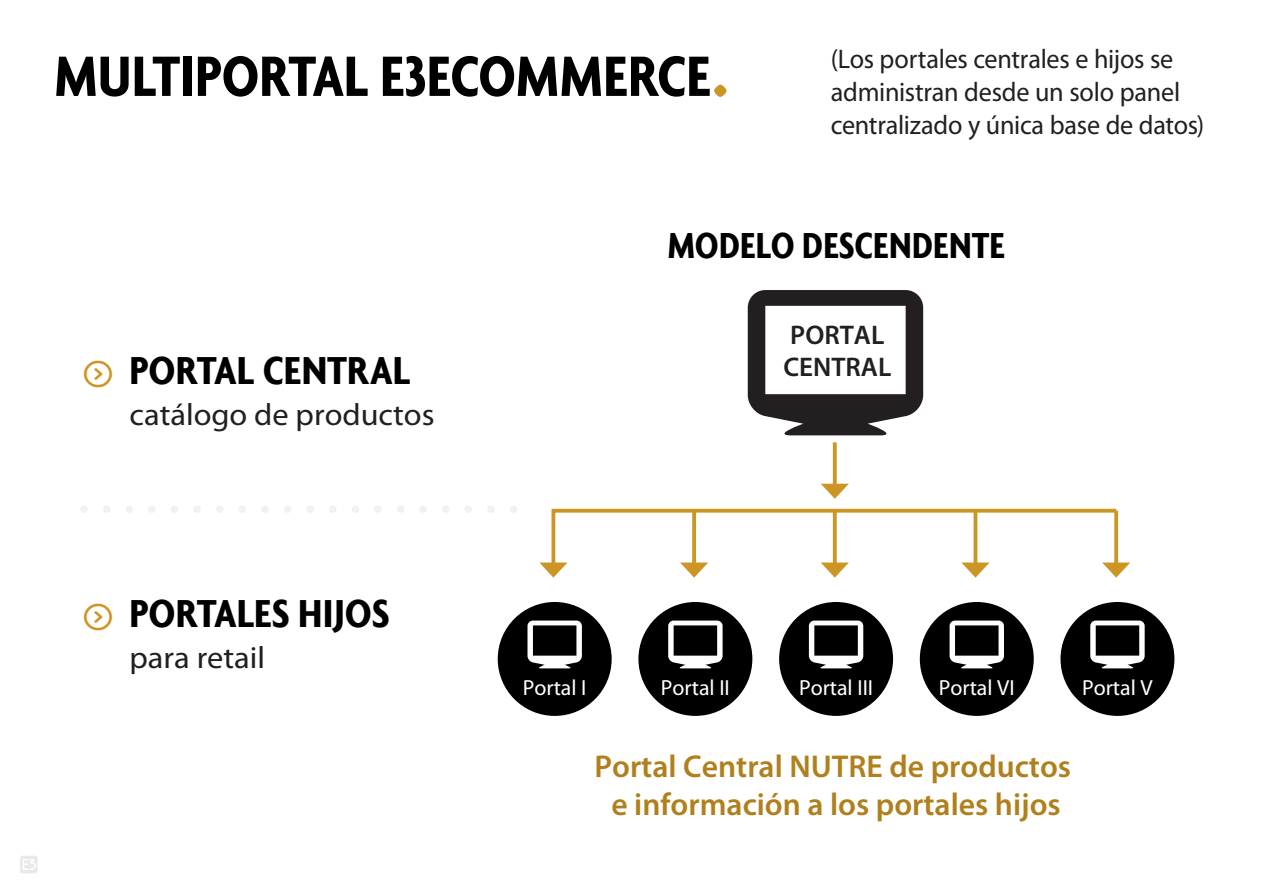
<style>
.page{position:relative;width:1263px;height:893px;background:#fff}
.page>*{position:absolute;margin:0;border:0;box-sizing:border-box;transform-origin:0 0}
.t1{font:700 condensed 61.5px "Agenda";color:#000}
.t2{font:700 condensed 42px "Agenda";color:#000;scale:1.05 1}
.t3{font:700 condensed 39px "Agenda";letter-spacing:.005em;color:#000}
.t4{font:600 31.65px/38px "Myriad Pro";color:#af801c;text-align:center}
.t5{font:30.9px "Myriad Pro";color:#231f20;scale:1.05 1}
.t6{font:27px/33px "Myriad Pro";letter-spacing:-.01em;color:#231f20}
.t7{font:600 27px/32.4px "Myriad Pro";color:#231f20}
.t8{font:21.9px "Myriad Pro";color:#fff}
.s1{font-stretch:normal;font-size:75px;color:#cd9523}
</style>
<div class="page">
<svg style="left:20px;top:856px;width:18px;height:17px"></svg>
<svg style="left:833px;top:442px;width:4px;height:42px"></svg>
<svg style="left:821px;top:484px;width:28px;height:15px"></svg>
<svg style="left:539px;top:508px;width:591px;height:70px"></svg>
<div style="left:498px;top:602px;width:114px;height:114px;background:#000;border-radius:50%"></div>
<svg style="left:527px;top:621px;width:55px;height:47px"></svg>
<div style="left:638px;top:602px;width:114px;height:114px;background:#000;border-radius:50%"></div>
<svg style="left:668px;top:621px;width:55px;height:47px"></svg>
<div style="left:779px;top:602px;width:114px;height:114px;background:#000;border-radius:50%"></div>
<svg style="left:809px;top:621px;width:54px;height:47px"></svg>
<div style="left:920px;top:602px;width:114px;height:114px;background:#000;border-radius:50%"></div>
<svg style="left:949px;top:621px;width:55px;height:47px"></svg>
<div style="left:1060px;top:602px;width:114px;height:114px;background:#000;border-radius:50%"></div>
<svg style="left:1090px;top:621px;width:55px;height:47px"></svg>
<svg style="left:748px;top:290px;width:175px;height:145px"></svg>
<svg style="left:84px;top:506px;width:433px;height:7px"></svg>
<h1 class="t1" style="left:54px;top:40px;width:676px">MULTIPORTAL E3ECOMMERCE<span class="s1">.</span></h1>
<p class="t6" style="left:831px;top:42px;width:375px">(Los portales centrales e hijos se administran desde un solo panel centralizado y única base de datos)</p>
<h2 class="t2" style="left:130px;top:346px;width:269px">PORTAL CENTRAL</h2>
<p class="t5" style="left:130px;top:396px;width:292px">catálogo de productos</p>
<h2 class="t2" style="left:130px;top:589px;width:249px">PORTALES HIJOS</h2>
<p class="t5" style="left:130px;top:639px;width:131px">para retail</p>
<h3 class="t3" style="left:667px;top:222px;width:339px">MODELO DESCENDENTE</h3>
<p class="t7" style="left:783px;top:318px;width:110px">PORTAL<br>CENTRAL</p>
<p class="t8" style="left:523px;top:674px;width:65px">Portal I</p>
<p class="t8" style="left:661px;top:674px;width:70px">Portal II</p>
<p class="t8" style="left:799px;top:674px;width:76px">Portal III</p>
<p class="t8" style="left:939px;top:674px;width:77px">Portal VI</p>
<p class="t8" style="left:1082px;top:674px;width:72px">Portal V</p>
<p class="t4" style="left:594px;top:746px;width:478px">Portal Central NUTRE de productos e información a los portales hijos</p>
</div>
